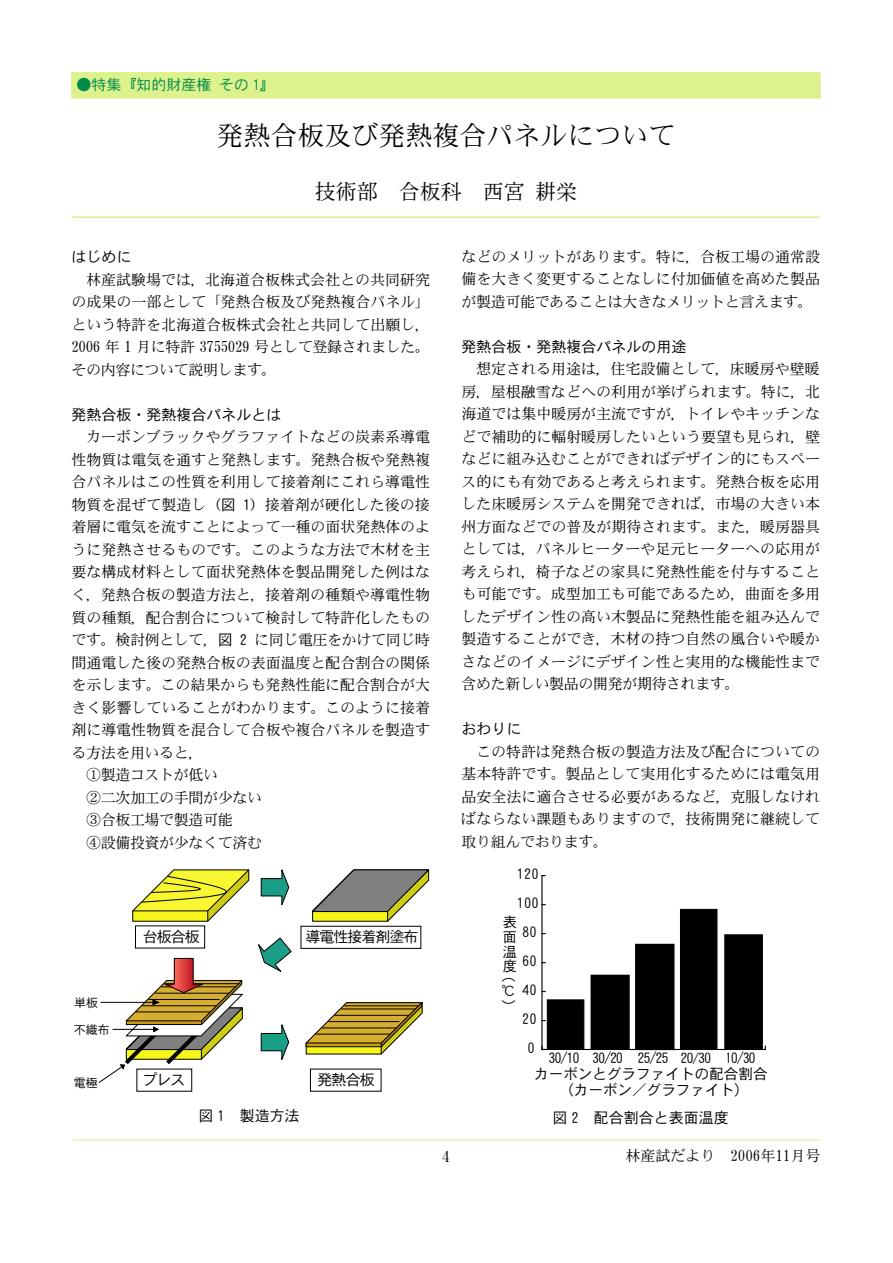
<style>
.page{position:relative;width:893px;height:1263px;background:#fff}
.page>*{position:absolute;margin:0;border:0;box-sizing:border-box;transform-origin:0 0}
.t1{font:27px "DFHS Mincho W3 WIN RKSJ H";color:#000}
.t2{font:21px "DFHS Mincho W3 WIN RKSJ H";color:#000}
.t3{font:15px/22.5px "DFHS Mincho W3 WIN RKSJ H";letter-spacing:-.005em;color:#000;text-align:justify}
.t4{font:15px "DFHS Gothic W3 WIN RKSJ H";color:#000}
.t5{font:15px "DFHS Gothic W3 WIN RKSJ H";color:#018b4b}
.t6{font:15px "DFHS Gothic W3 WIN RKSJ H";letter-spacing:-.065em;color:#000}
.t7{font:14.55px/15.6px "DFHS Gothic W3 WIN RKSJ H";color:#000}
.t8{font:14.55px "DFHS Gothic W3 WIN RKSJ H";letter-spacing:-.095em;color:#000}
.t9{font:14.25px/14.9px "DFHS Gothic W3 WIN RKSJ H";color:#000;text-align:justify}
.t10{font:12px "DFHS Gothic W3 WIN RKSJ H";color:#000}
.s1{font-family:"DFHS Gothic W3 WIN RKSJ H"}
</style>
<div class="page">
<svg style="left:260px;top:1024px;width:30px;height:35px"></svg>
<svg style="left:260px;top:869px;width:30px;height:36px"></svg>
<svg style="left:312px;top:869px;width:118px;height:53px"></svg>
<svg style="left:305px;top:1002px;width:118px;height:53px"></svg>
<svg style="left:258px;top:937px;width:34px;height:35px"></svg>
<svg style="left:132px;top:869px;width:118px;height:77px"></svg>
<div style="left:300px;top:926px;width:121px;height:23px;border:1px solid #000"></div>
<svg style="left:541px;top:875px;width:225px;height:175px"></svg>
<svg style="left:99px;top:957px;width:144px;height:126px"></svg>
<div style="left:72px;top:73px;width:748px;height:25px;background:#ddf18d"></div>
<div style="left:72px;top:72px;width:748px;height:26px;border:1px solid #ddf18d"></div>
<svg style="left:71px;top:216px;width:750px;height:2px"></svg>
<svg style="left:71px;top:1139px;width:750px;height:2px"></svg>
<p class="t5" style="left:76px;top:77px;width:200px">●特集 『知的財産権 その 1』</p>
<h1 class="t1" style="left:216px;top:122px;width:460px">発熱合板及び発熱複合パネルについて</h1>
<h2 class="t2" style="left:315px;top:181px;width:264px">技術部　合板科　西宮 耕栄</h2>
<p class="t4" style="left:71px;top:250px;width:62px">はじめに</p>
<p class="t3" style="left:71px;top:268px;width:360px">　林産試験場では，北海道合板株式会社との共同研究の成果の一部として「発熱合板及び発熱複合パネル」という特許を北海道合板株式会社と共同して出願し，2006 年 1 月に特許 3755029 号として登録されました。その内容について説明します。</p>
<p class="t4" style="left:71px;top:407px;width:212px">発熱合板・発熱複合パネルとは</p>
<p class="t3" style="left:71px;top:426px;width:360px;text-align:left">　カーボンブラックやグラファイトなどの炭素系導電性物質は電気を通すと発熱します。発熱合板や発熱複合パネルはこの性質を利用して接着剤にこれら導電性物質を混ぜて製造し（<span class="s1">図 1</span>）接着剤が硬化した後の接着層に電気を流すことによって一種の面状発熱体のように発熱させるものです。このような方法で木材を主要な構成材料として面状発熱体を製品開発した例はなく，発熱合板の製造方法と，接着剤の種類や導電性物質の種類，配合割合について検討して特許化したものです。検討例として，<span class="s1">図 2</span> に同じ電圧をかけて同じ時間通電した後の発熱合板の表面温度と配合割合の関係を示します。この結果からも発熱性能に配合割合が大きく影響していることがわかります。このように接着剤に導電性物質を混合して合板や複合パネルを製造する方法を用いると，<br>　①製造コストが低い<br>　②二次加工の手間が少ない<br>　③合板工場で製造可能<br>　④設備投資が少なくて済む</p>
<p class="t10" style="left:74px;top:996px;width:25px">単板</p>
<p class="t10" style="left:74px;top:1023px;width:37px">不織布</p>
<p class="t10" style="left:74px;top:1077px;width:25px">電極</p>
<p class="t4" style="left:143px;top:929px;width:59px">台板合板</p>
<p class="t6" style="left:305px;top:929px;width:115px">導電性接着剤塗布</p>
<p class="t4" style="left:142px;top:1072px;width:45px">プレス</p>
<p class="t4" style="left:318px;top:1072px;width:59px">発熱合板</p>
<p class="t4" style="left:199px;top:1108px;width:103px">図 1 製造方法</p>
<p class="t3" style="left:442px;top:1145px;width:9px">4</p>
<p class="t3" style="left:461px;top:245px;width:360px">などのメリットがあります。特に，合板工場の通常設備を大きく変更することなしに付加価値を高めた製品が製造可能であることは大きなメリットと言えます。</p>
<p class="t4" style="left:461px;top:339px;width:226px">発熱合板・発熱複合パネルの用途</p>
<p class="t3" style="left:461px;top:358px;width:360px">　想定される用途は，住宅設備として，床暖房や壁暖房，屋根融雪などへの利用が挙げられます。特に，北海道では集中暖房が主流ですが，トイレやキッチンなどで補助的に輻射暖房したいという要望も見られ，壁などに組み込むことができればデザイン的にもスペース的にも有効であると考えられます。発熱合板を応用した床暖房システムを開発できれば，市場の大きい本州方面などでの普及が期待されます。また，暖房器具としては，パネルヒーターや足元ヒーターへの応用が考えられ，椅子などの家具に発熱性能を付与することも可能です。成型加工も可能であるため，曲面を多用したデザイン性の高い木製品に発熱性能を組み込んで製造することができ，木材の持つ自然の風合いや暖かさなどのイメージにデザイン性と実用的な機能性まで含めた新しい製品の開発が期待されます。</p>
<p class="t4" style="left:461px;top:721px;width:61px">おわりに</p>
<p class="t3" style="left:461px;top:740px;width:360px">　この特許は発熱合板の製造方法及び配合についての基本特許です。製品として実用化するためには電気用品安全法に適合させる必要があるなど，克服しなければならない課題もありますので，技術開発に継続して取り組んでおります。</p>
<p class="t7" style="left:517px;top:866px;width:24px">120</p>
<p class="t7" style="left:517px;top:895px;width:24px">100</p>
<p class="t9" style="left:503px;top:914px;width:16px">表面温度</p>
<p class="t9" style="left:501px;top:983px;width:16px">℃</p>
<p class="t7" style="left:522px;top:924px;width:16px">80</p>
<p class="t7" style="left:522px;top:953px;width:16px">60</p>
<p class="t7" style="left:522px;top:982px;width:16px">40</p>
<p class="t7" style="left:522px;top:1011px;width:16px">20</p>
<p class="t7" style="left:528px;top:1040px;width:9px">0</p>
<p class="t8" style="left:549px;top:1051px;width:209px">30/10 30/20 25/25 20/30 10/30</p>
<p class="t7" style="left:566px;top:1066px;width:203px;text-indent:-32px">カーボンとグラファイトの配合割合(カーボン／グラファイト）</p>
<p class="t4" style="left:553px;top:1110px;width:178px">図 2 配合割合と表面温度</p>
<p class="t3" style="left:625px;top:1144px;width:196px">林産試だより　2006年11月号</p>
</div>
